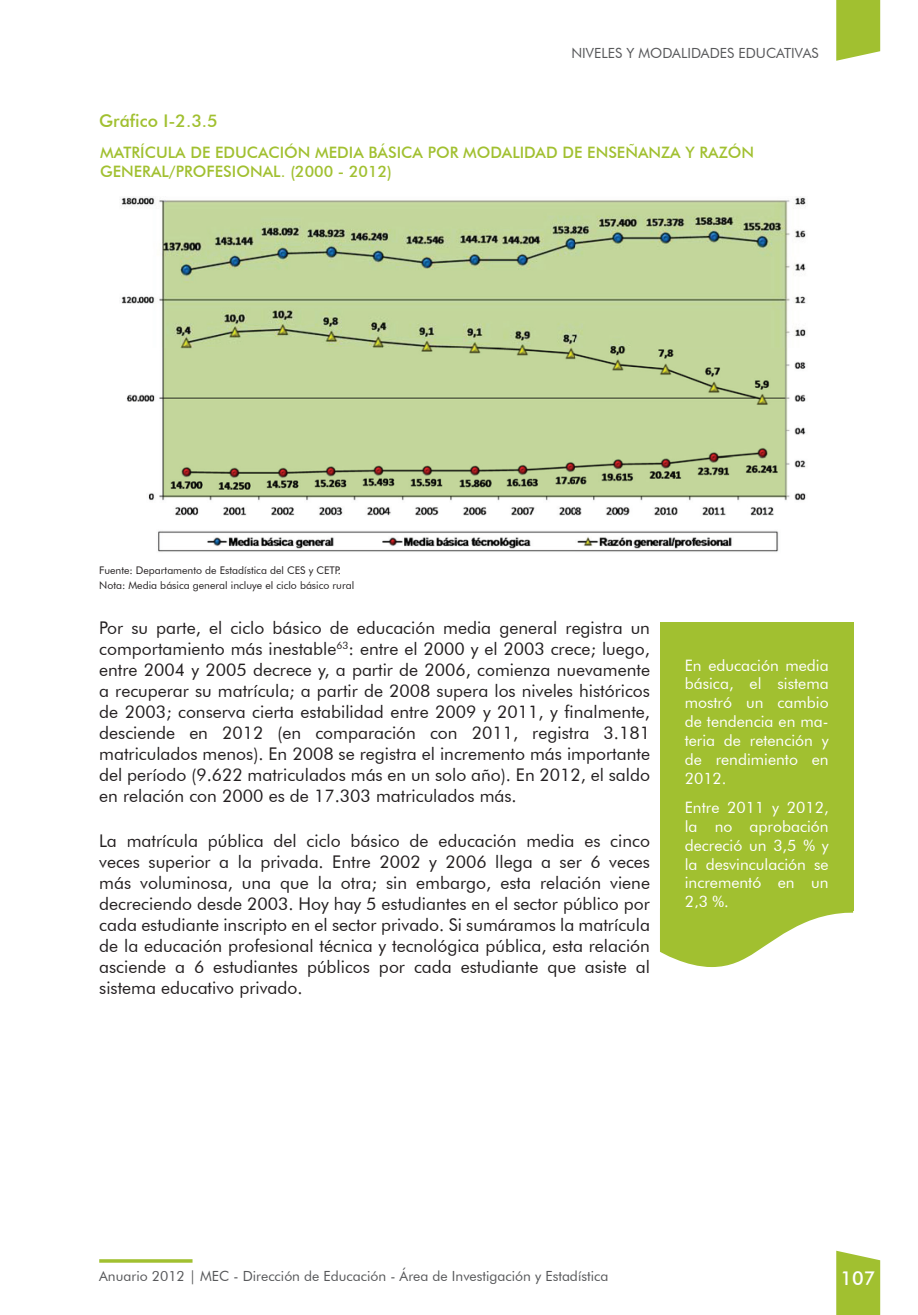
<style>
.page{position:relative;width:918px;height:1315px;background:#fff}
.page>*{position:absolute;margin:0;border:0;box-sizing:border-box;transform-origin:0 0}
.t1{font:500 19.25px "Futura BT";color:#fff}
.t2{font:17.5px/21px "Futura BT";color:#231f20;text-align:justify}
.t3{font:500 17.5px "Futura BT";color:#a1c030}
.t4{font:15.75px/18.9px "Futura BT";color:#fff;text-align:justify}
.t5{font:500 15.75px/18.9px "Futura BT";color:#a1c030}
.t6{font:14px "Futura BT";color:#57585a}
.t7{font:10.5px/15px "Futura BT";color:#231f20}
</style>
<div class="page">
<svg style="left:836px;top:0;width:44px;height:61px;background:#a9c542"></svg>
<svg style="left:836px;top:1250px;width:44px;height:65px;background:#a9c542"></svg>
<hr style="left:99px;top:1259px;width:93px;height:3px;background:#a1c030">
<div style="left:660px;top:622px;width:193px;height:289px;background:#a1c030"></div>
<img style="left:121px;top:197px;width:685px;height:355px">
<svg style="left:660px;top:911px;width:193px;height:56px"></svg>
<p class="t3" style="left:99px;top:111px;width:120px">Gráfico I-2.3.5</p>
<p class="t6" style="left:571px;top:44px;width:249px">NIVELES Y MODALIDADES EDUCATIVAS</p>
<p class="t5" style="left:100px;top:143px;width:655px">MATRÍCULA DE EDUCACIÓN MEDIA BÁSICA POR MODALIDAD DE ENSEÑANZA Y RAZÓN<br>GENERAL/PROFESIONAL. (2000 - 2012)</p>
<p class="t7" style="left:99px;top:562px;width:256px">Fuente: Departamento de Estadística del CES y CETP.<br>Nota: Media básica general incluye el ciclo básico rural</p>
<p class="t2" style="left:99px;top:617px;width:552px">Por su parte, el ciclo básico de educación media general registra un comportamiento más inestable<sup>63</sup>: entre el 2000 y el 2003 crece; luego, entre 2004 y 2005 decrece y, a partir de 2006, comienza nuevamente a recuperar su matrícula; a partir de 2008 supera los niveles históricos de 2003; conserva cierta estabilidad entre 2009 y 2011, y finalmente, desciende en 2012 (en comparación con 2011, registra 3.181 matriculados menos). En 2008 se registra el incremento más importante del período (9.622 matriculados más en un solo año). En 2012, el saldo en relación con 2000 es de 17.303 matriculados más.</p>
<p class="t2" style="left:99px;top:830px;width:552px">La matrícula pública del ciclo básico de educación media es cinco veces superior a la privada. Entre 2002 y 2006 llega a ser 6 veces más voluminosa, una que la otra; sin embargo, esta relación viene decreciendo desde 2003. Hoy hay 5 estudiantes en el sector público por cada estudiante inscripto en el sector privado. Si sumáramos la matrícula de la educación profesional técnica y tecnológica pública, esta relación asciende a 6 estudiantes públicos por cada estudiante que asiste al sistema educativo privado.</p>
<p class="t4" style="left:685px;top:655px;width:145px">En educación media básica, el sistema mostró un cambio de tendencia en ma&shy;teria de retención y de rendimiento en 2012.</p>
<p class="t4" style="left:685px;top:797px;width:145px">Entre 2011 y 2012, la no aprobación decreció un 3,5 % y la desvinculación se incrementó en un 2,3 %.</p>
<p class="t6" style="left:99px;top:1267px;width:510px">Anuario 2012 | MEC - Dirección de Educación - Área de Investigación y Estadística</p>
<p class="t1" style="left:840px;top:1266px;width:36px">107</p>
</div>
